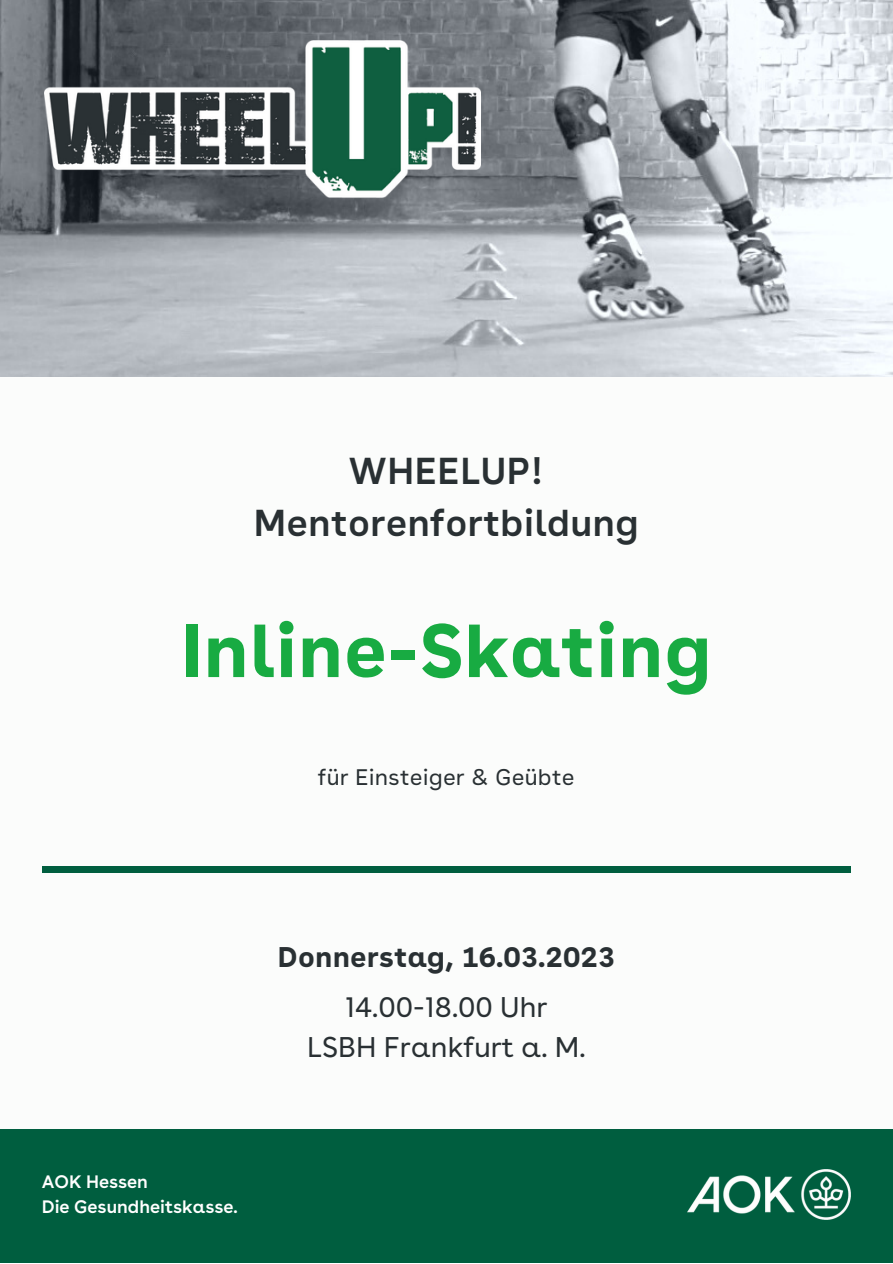
<style>
.page{position:relative;width:893px;height:1264px;background:#fff}
.page>*{position:absolute;margin:0;border:0;box-sizing:border-box;transform-origin:0 0}
.t1{font:700 75px "AOK Buenos Aires Text";color:#18ab42}
.t2{font:600 37.5px/51.8px "AOK Buenos Aires Text";color:#293033;text-align:center}
.t3{font:28.5px/40.5px "AOK Buenos Aires";color:#293033;text-align:center}
.t4{font:700 28.5px "AOK Buenos Aires Text";color:#293033}
.t5{font:22.5px "AOK Buenos Aires Text";color:#293033}
.t6{font:600 18px/24.8px "AOK Buenos Aires";color:#fff}
</style>
<div class="page">
<div style="left:0;top:0;width:892px;height:1262px;background:#fbfcfb"></div>
<img style="left:0;top:0;width:892px;height:376px">
<div style="left:0;top:1128px;width:892px;height:134px;background:#005e3f"></div>
<div style="left:42px;top:865px;width:808px;height:7px;background:#005e3f"></div>
<img style="left:44px;top:41px;width:437px;height:191px">
<img style="left:687px;top:1169px;width:163px;height:50px">
<h2 class="t2" style="left:253px;top:448px;width:387px">WHEELUP!<br>Mentorenfortbildung</h2>
<h1 class="t1" style="left:180px;top:620px;width:533px">Inline-Skating</h1>
<p class="t5" style="left:318px;top:768px;width:258px">für Einsteiger &amp; Geübte</p>
<p class="t4" style="left:277px;top:945px;width:339px">Donnerstag, 16.03.2023</p>
<p class="t6" style="left:42px;top:1171px;width:197px">AOK Hessen<br>Die Gesundheitskasse.</p>
<p class="t3" style="left:307px;top:989px;width:280px">14.00-18.00 Uhr<br>LSBH Frankfurt a. M.</p>
</div>
